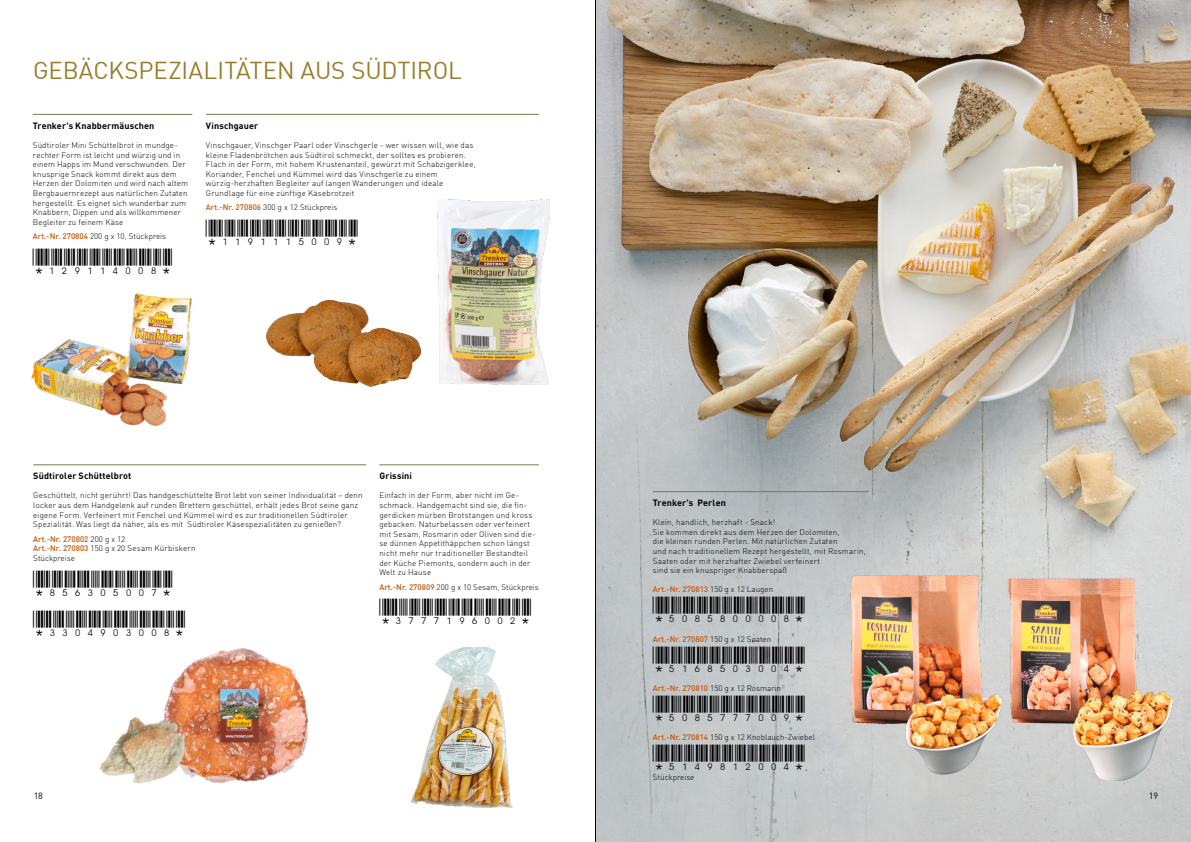
<style>
.page{position:relative;width:1191px;height:842px;background:#fff}
.page>*{position:absolute;margin:0;border:0;box-sizing:border-box;transform-origin:0 0}
.t1{font:24px "DIN Offc";letter-spacing:-.005em;color:#967e2c}
.t2{font:22px "Bar Code 39 lesbar";color:#000}
.t3{font:700 9px "DIN Offc";letter-spacing:.015em;color:#000}
.t4{font:9px "DIN Offc";color:#000}
.t5{font:300 8px/9.6px "DIN Offc";letter-spacing:.02em;color:#000}
.t6{font:300 8px/9.6px "DIN Offc";color:#000}
.t7{font:500 8px "DIN Offc";color:#c35504}
.s1{font-weight:500;color:#c35504}
.s2{font-weight:300;color:#000}
</style>
<div class="page">
<img style="left:596px;top:0;width:595px;height:842px">
<hr style="left:33px;top:114px;width:159px;height:1px;background:#82754d">
<hr style="left:206px;top:114px;width:333px;height:1px;background:#82754d">
<hr style="left:33px;top:465px;width:333px;height:1px;background:#82754d">
<hr style="left:379px;top:465px;width:160px;height:1px;background:#82754d">
<hr style="left:653px;top:491px;width:215px;height:1px;background:#82754d">
<img style="left:266px;top:300px;width:103px;height:57px">
<img style="left:313px;top:328px;width:109px;height:59px">
<img style="left:31px;top:293px;width:174px;height:133px">
<img style="left:437px;top:199px;width:113px;height:186px">
<img style="left:182px;top:648px;width:126px;height:134px">
<img style="left:99px;top:673px;width:141px;height:111px">
<img style="left:1001px;top:572px;width:142px;height:154px">
<img style="left:843px;top:573px;width:146px;height:153px">
<img style="left:901px;top:689px;width:105px;height:89px">
<img style="left:1068px;top:685px;width:109px;height:96px">
<img style="left:410px;top:647px;width:103px;height:161px">
<hr style="left:595px;top:0;width:1px;height:842px;background:#000">
<div style="left:653px;top:597px;width:151px;height:25px;background:#c2c7ca"></div>
<div style="left:653px;top:695px;width:151px;height:26px;background:#c4c8cb"></div>
<svg style="left:793px;top:745px;width:11px;height:25px"></svg>
<svg style="left:653px;top:646px;width:151px;height:26px;background:#c3c7ca"></svg>
<div style="left:653px;top:745px;width:126px;height:25px;background:#c3c7c9"></div>
<h1 class="t1" style="left:33px;top:55px;width:430px">GEBÄCKSPEZIALITÄTEN AUS SÜDTIROL</h1>
<p class="t3" style="left:33px;top:120px;width:123px">Trenker's Knabbermäuschen</p>
<p class="t5" style="left:33px;top:140px;width:157px">Südtiroler Mini Schüttelbrot in mundge&shy;rechter Form ist leicht und würzig und in einem Happs im Mund verschwunden. Der knusprige Snack kommt direkt aus dem Herzen der Dolomiten und wird nach altem Bergbauernrezept aus natürlichen Zutaten hergestellt. Es eignet sich wunderbar zum Knabbern, Dippen und als willkommener Begleiter zu feinem Käse</p>
<p class="t6" style="left:33px;top:231px;width:135px"><span class="s1">Art.-Nr. 270804</span> 200 g x 10, Stückpreis</p>
<p class="t3" style="left:206px;top:120px;width:54px">Vinschgauer</p>
<p class="t5" style="left:206px;top:140px;width:271px">Vinschgauer, Vinschger Paarl oder Vinschgerle - wer wissen will, wie das kleine Fladenbrötchen aus Südtirol schmeckt, der solltes es probieren.<br>Flach in der Form, mit hohem Krustenanteil, gewürzt mit Schabzigerklee, Koriander, Fenchel und Kümmel wird das Vinschgerle zu einem würzig-herzhaften Begleiter auf langen Wanderungen und ideale Grundlage für eine zünftige Käsebrotzeit</p>
<p class="t6" style="left:206px;top:203px;width:133px"><span class="s1">Art.-Nr. 270806</span> 300 g x 12 Stückpreis</p>
<p class="t3" style="left:33px;top:470px;width:100px">Südtiroler Schüttelbrot</p>
<p class="t5" style="left:33px;top:491px;width:331px">Geschüttelt, nicht gerührt! Das handgeschüttelte Brot lebt von seiner Individualität – denn locker aus dem Handgelenk auf runden Brettern geschüttel, erhält jedes Brot seine ganz eigene Form. Verfeinert mit Fenchel und Kümmel wird es zur traditionellen Südtiroler Spezialität. Was liegt da näher, als es mit Südtiroler Käsespezialitäten zu genießen?</p>
<p class="t6" style="left:33px;top:534px;width:164px"><span class="s1">Art.-Nr. 270802</span> 200 g x 12<br><span class="s1">Art.-Nr. 270803</span> 150 g x 20 Sesam Kürbiskern<br>Stückpreise</p>
<h2 class="t2" style="left:46px;top:615px;width:91px">✓✓✔ ✓</h2>
<p class="t3" style="left:379px;top:470px;width:34px">Grissini</p>
<p class="t5" style="left:379px;top:491px;width:158px">Einfach in der Form, aber nicht im Ge&shy;schmack. Handgemacht sind sie, die fin&shy;gerdicken mürben Brotstangen und kross gebacken. Naturbelassen oder verfeinert mit Sesam, Rosmarin oder Oliven sind die&shy;se dünnen Appetithäppchen schon längst nicht mehr nur traditioneller Bestandteil der Küche Piemonts, sondern auch in der Welt zu Hause</p>
<p class="t6" style="left:379px;top:582px;width:161px"><span class="s1">Art.-Nr. 270809</span> 200 g x 10 Sesam, Stückpreis</p>
<p class="t3" style="left:653px;top:497px;width:74px">Trenker's Perlen</p>
<p class="t5" style="left:653px;top:517px;width:214px">Klein, handlich, herzhaft - Snack!<br>Sie kommen direkt aus dem Herzen der Dolomiten,<br>die kleinen runden Perlen. Mit natürlichen Zutaten<br>und nach traditionellem Rezept hergestellt, mit Rosmarin, Saaten oder mit herzhafter Zwiebel verfeinert<br>sind sie ein knuspriger Knabberspaß</p>
<p class="t7" style="left:653px;top:584px;width:122px">Art.-Nr. 270813 <span class="s2">150 g x 12 Laugen</span></p>
<p class="t7" style="left:653px;top:634px;width:120px">Art.-Nr. 270807 <span class="s2">150 g x 12 Saaten</span></p>
<p class="t6" style="left:653px;top:683px;width:130px"><span class="s1">Art.-Nr. 270810</span> 150 g x 12 Rosmarin</p>
<p class="t6" style="left:653px;top:732px;width:163px"><span class="s1">Art.-Nr. 270814</span> 150 g x 12 Knoblauch-Zwiebel</p>
<p class="t5" style="left:780px;top:762px;width:29px">✔ ,</p>
<p class="t6" style="left:653px;top:772px;width:43px">Stückpreise</p>
<p class="t4" style="left:34px;top:790px;width:11px">18</p>
<p class="t4" style="left:1148px;top:790px;width:11px">19</p>
</div>
